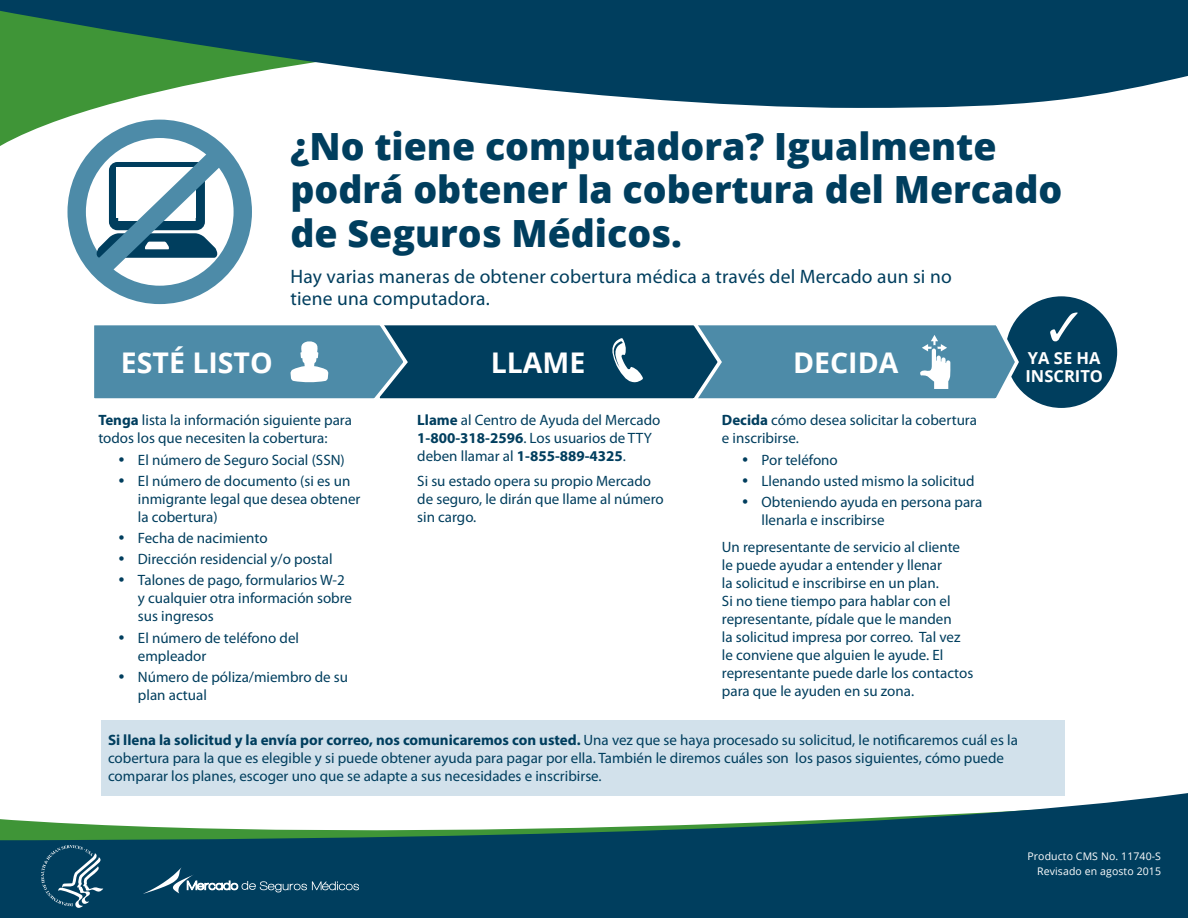
<style>
.page{position:relative;width:1188px;height:918px;background:#fff}
.page>*{position:absolute;margin:0;border:0;box-sizing:border-box;transform-origin:0 0}
.t1{font:800 37.5px/43.5px "Open Sans";color:#003e5e}
.t2{font:700 28.5px "Open Sans";color:#fff}
.t3{font:19.5px/22.5px "Myriad Pro";letter-spacing:.01em;color:#003e5e}
.t4{font:700 16.5px/18px "Open Sans";color:#fff}
.text_noindent{font:15px/18px "Myriad Pro";color:#003e5e}
.t5{font:10.5px "Open Sans";letter-spacing:.01em;color:#fff}
.s1{font-weight:700}
</style>
<div class="page">
<svg style="left:0;top:783px;width:1188px;height:135px;fill:#003e5e"></svg>
<svg style="left:143px;top:867px;width:216px;height:27px;background:#215772"></svg>
<svg style="left:41px;top:845px;width:62px;height:63px;background:#2a5d78"></svg>
<svg style="left:0;top:108px;width:206px;height:38px"></svg>
<svg style="left:0;top:0;width:1188px;height:108px;background:#2b636e"></svg>
<div style="left:1004px;top:295px;width:115px;height:115px;background:#003e5e;border-radius:50%"></div>
<div style="left:1002px;top:293px;width:119px;height:119px;border:4px solid #fff;border-radius:50%"></div>
<div style="left:67px;top:120px;width:185px;height:184px;border:18px solid #4d8ba8;border-radius:50%"></div>
<svg style="left:71px;top:132px;width:171px;height:167px"></svg>
<svg style="left:94px;top:320px;width:927px;height:79px;background:#4b819b"></svg>
<div style="left:101px;top:720px;width:963px;height:75px;background:#d2e1eb"></div>
<svg style="left:1050px;top:312px;width:28px;height:29px"></svg>
<p class="t1" style="left:291px;top:122px;width:773px">¿No tiene computadora? Igualmente podrá obtener la cobertura del Mercado de Seguros Médicos.</p>
<p class="t3" style="left:291px;top:265px;width:663px">Hay varias maneras de obtener cobertura médica a través del Mercado aun si no tiene una computadora.</p>
<h2 class="t2" style="left:121px;top:342px;width:153px">ESTÉ LISTO</h2>
<h2 class="t2" style="left:491px;top:342px;width:96px">LLAME</h2>
<h2 class="t2" style="left:793px;top:342px;width:107px">DECIDA</h2>
<p class="t4" style="left:1026px;top:348px;width:79px">YA SE HA<br>INSCRITO</p>
<p class="text_noindent" style="left:98px;top:411px;width:255px"><span class="s1">Tenga</span> lista la información siguiente para todos los que necesiten la cobertura:</p>
<p class="text_noindent" style="left:118px;top:450px;width:228px">• El número de Seguro Social (SSN)</p>
<p class="text_noindent" style="left:138px;top:471px;width:224px;text-indent:-20px">• El número de documento (si es un inmigrante legal que desea obtener la cobertura)</p>
<p class="text_noindent" style="left:118px;top:529px;width:151px">• Fecha de nacimiento</p>
<p class="text_noindent" style="left:118px;top:550px;width:216px">• Dirección residencial y/o postal</p>
<p class="text_noindent" style="left:138px;top:571px;width:216px;text-indent:-20px">• Talones de pago, formularios W-2 y cualquier otra información sobre sus ingresos</p>
<p class="text_noindent" style="left:138px;top:628px;width:163px;text-indent:-20px">• El número de teléfono del empleador</p>
<p class="text_noindent" style="left:138px;top:668px;width:212px;text-indent:-20px">• Número de póliza/miembro de su plan actual</p>
<p class="text_noindent" style="left:108px;top:731px;width:911px"><span class="s1">Si llena la solicitud y la envía por correo, nos comunicaremos con usted.</span> Una vez que se haya procesado su solicitud, le notificaremos cuál es la cobertura para la que es elegible y si puede obtener ayuda para pagar por ella. También le diremos cuáles son los pasos siguientes, cómo puede comparar los planes, escoger uno que se adapte a sus necesidades e inscribirse.</p>
<p class="text_noindent" style="left:417px;top:411px;width:245px"><span class="s1">Llame</span> al Centro de Ayuda del Mercado<br><span class="s1">1-800-318-2596</span>. Los usuarios de TTY deben llamar al <span class="s1">1-855-889-4325</span>.</p>
<p class="text_noindent" style="left:417px;top:472px;width:248px">Si su estado opera su propio Mercado de seguro, le dirán que llame al número sin cargo.</p>
<p class="text_noindent" style="left:722px;top:411px;width:257px"><span class="s1">Decida</span> cómo desea solicitar la cobertura e inscribirse.</p>
<p class="text_noindent" style="left:742px;top:450px;width:98px">• Por teléfono</p>
<p class="text_noindent" style="left:742px;top:471px;width:234px">• Llenando usted mismo la solicitud</p>
<p class="text_noindent" style="left:762px;top:493px;width:222px;text-indent:-20px">• Obteniendo ayuda en persona para llenarla e inscribirse</p>
<p class="text_noindent" style="left:722px;top:538px;width:253px">Un representante de servicio al cliente le puede ayudar a entender y llenar<br>la solicitud e inscribirse en un plan.<br>Si no tiene tiempo para hablar con el representante, pídale que le manden<br>la solicitud impresa por correo. Tal vez le conviene que alguien le ayude. El representante puede darle los contactos para que le ayuden en su zona.</p>
<p class="t5" style="left:1027px;top:849px;width:135px">Producto CMS No. 11740-S</p>
<p class="t5" style="left:1037px;top:864px;width:125px">Revisado en agosto 2015</p>
</div>
